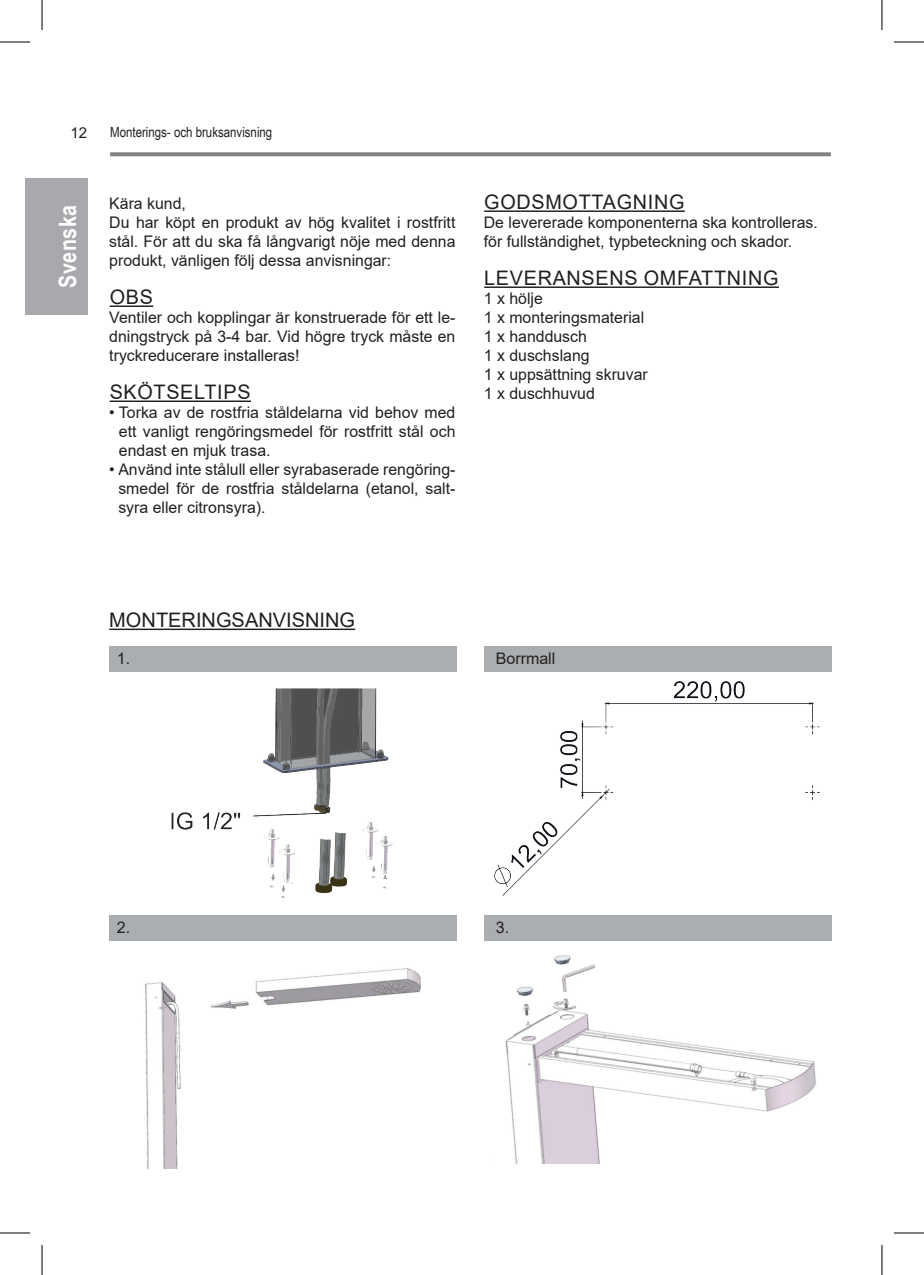
<style>
.page{position:relative;width:924px;height:1275px;background:#fff}
.page>*{position:absolute;margin:0;border:0;box-sizing:border-box;transform-origin:0 0}
.t1{font:700 24px "Arial Narrow";letter-spacing:.02em;color:#fff}
.t2{font:20px "Arial";letter-spacing:.035em;color:#231f20}
.t3{font:20px "Arial";color:#231f20}
.t4{font:16px/19px "Arial";color:#231f20}
.t5{font:15px "Arial";color:#231f20}
.t6{font:14px "Arial Narrow";color:#231f20}
</style>
<div class="page">
<svg style="left:110px;top:152px;width:720px;height:4px;background:#898b8e"></svg>
<div style="left:25px;top:178px;width:62px;height:136px;background:#a8a9ad"></div>
<hr style="left:110px;top:305px;width:43px;height:2px;background:#231f20">
<hr style="left:110px;top:400px;width:141px;height:2px;background:#231f20">
<hr style="left:484px;top:210px;width:200px;height:2px;background:#231f20">
<hr style="left:484px;top:286px;width:294px;height:2px;background:#231f20">
<hr style="left:109px;top:628px;width:246px;height:2px;background:#231f20">
<img style="left:171px;top:688px;width:222px;height:209px">
<div style="left:109px;top:646px;width:347px;height:26px;background:#abaeb0"></div>
<div style="left:128px;top:681px;width:109px;height:43px;background:#fff"></div>
<img style="left:494px;top:681px;width:325px;height:215px">
<div style="left:484px;top:646px;width:346px;height:26px;background:#abaeb0"></div>
<img style="left:145px;top:968px;width:276px;height:200px">
<div style="left:109px;top:915px;width:347px;height:26px;background:#abaeb0"></div>
<img style="left:489px;top:955px;width:327px;height:209px">
<div style="left:484px;top:915px;width:346px;height:26px;background:#abaeb0"></div>
<hr style="left:0;top:42px;width:30px;height:1px;background:#000">
<hr style="left:893px;top:42px;width:30px;height:1px;background:#000">
<hr style="left:0;top:1232px;width:30px;height:1px;background:#000">
<hr style="left:893px;top:1232px;width:30px;height:1px;background:#000">
<hr style="left:42px;top:0;width:1px;height:30px;background:#000">
<hr style="left:42px;top:1245px;width:1px;height:30px;background:#000">
<hr style="left:881px;top:0;width:1px;height:30px;background:#000">
<hr style="left:881px;top:1245px;width:1px;height:30px;background:#000">
<p class="t5" style="left:70px;top:122px;width:18px">12</p>
<p class="t6" style="left:110px;top:122px;width:164px">Monterings- och bruksanvisning</p>
<h1 class="t1" style="left:49px;top:287px;width:84px;rotate:-90deg">Svenska</h1>
<p class="t4" style="left:109px;top:194px;width:347px">Kära kund,<br>Du har köpt en produkt av hög kvalitet i rostfritt stål. För att du ska få långvarigt nöje med denna produkt, vänligen följ dessa anvisningar:</p>
<p class="t2" style="left:110px;top:283px;width:45px">OBS</p>
<p class="t4" style="left:109px;top:308px;width:347px;text-align:justify">Ventiler och kopplingar är konstruerade för ett le&shy;dningstryck på 3-4 bar. Vid högre tryck måste en tryckreducerare installeras!</p>
<p class="t2" style="left:110px;top:378px;width:142px">SKÖTSELTIPS</p>
<p class="t4" style="left:119px;top:403px;width:338px;text-align:justify;text-indent:-10px">• Torka av de rostfria ståldelarna vid behov med ett vanligt rengöringsmedel för rostfritt stål och endast en mjuk trasa.</p>
<p class="t4" style="left:118px;top:460px;width:338px;text-align:justify;text-indent:-9px">• Använd inte stålull eller syrabaserade rengöring&shy;smedel för de rostfria ståldelarna (etanol, salt&shy;syra eller citronsyra).</p>
<p class="t2" style="left:484px;top:188px;width:202px">GODSMOTTAGNING</p>
<p class="t4" style="left:483px;top:213px;width:335px">De levererade komponenterna ska kontrolleras. för fullständighet, typbeteckning och skador.</p>
<p class="t2" style="left:484px;top:264px;width:296px">LEVERANSENS OMFATTNING</p>
<p class="t4" style="left:483px;top:289px;width:165px">1 x hölje<br>1 x monteringsmaterial<br>1 x handdusch<br>1 x duschslang<br>1 x uppsättning skruvar<br>1 x duschhuvud</p>
<p class="t3" style="left:109px;top:606px;width:247px">MONTERINGSANVISNING</p>
<p class="t4" style="left:117px;top:648px;width:15px">1.</p>
<p class="t4" style="left:495px;top:648px;width:61px">Borrmall</p>
<p class="t4" style="left:117px;top:917px;width:15px">2.</p>
<p class="t4" style="left:495px;top:917px;width:15px">3.</p>
</div>
